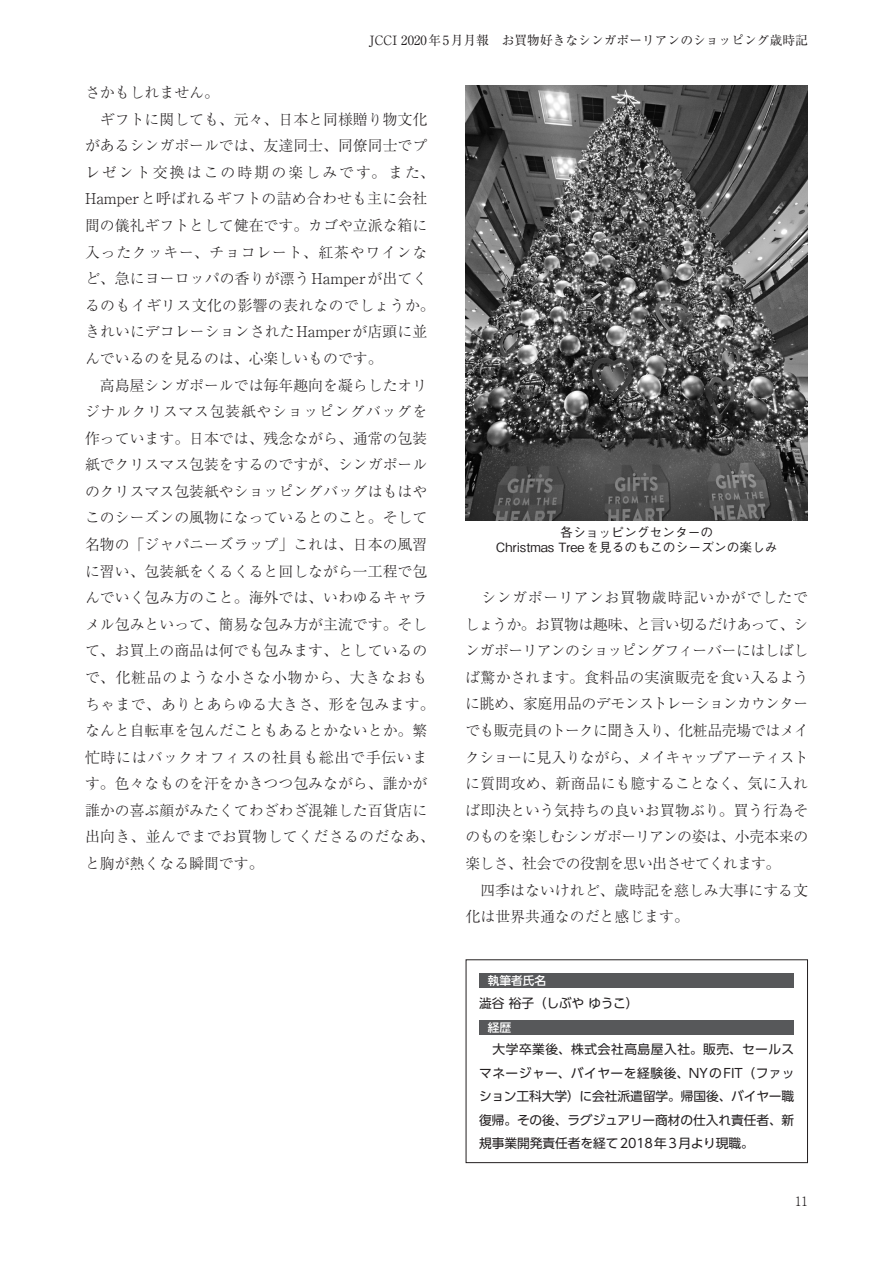
<style>
.page{position:relative;width:893px;height:1263px;background:#fff}
.page>*{position:absolute;margin:0;border:0;box-sizing:border-box;transform-origin:0 0}
.t1{font:300 14.85px/26.5px "Ryumin Pr 6";color:#231f20}
.t2{font:300 14.85px/26.5px "Ryumin Pr 6";letter-spacing:-.02em;color:#231f20}
.t3{font:12.75px/23.4px "UD Shin Go Pr 6";letter-spacing:-.01em;color:#231f20;text-align:justify}
.t4{font:500 12.75px/14.9px "Gothic BBB Pro";color:#231f20;text-align:center}
.t5{font:12.75px "Ryumin Pr 6";color:#231f20}
.t6{font:300 12.75px "Ryumin Pr 6";color:#231f20}
.t7{font:500 11.7px "UD Shin Go Pr 6";color:#fff}
</style>
<div class="page">
<div style="left:479px;top:973px;width:315px;height:15px;background:#57585a"></div>
<div style="left:479px;top:1020px;width:315px;height:15px;background:#57585a"></div>
<div style="left:466px;top:959px;width:342px;height:204px;border:1px solid #231f20"></div>
<img style="left:466px;top:85px;width:342px;height:435px">
<p class="t5" style="left:369px;top:30px;width:440px">JCCI 2020年5月月報　お買物好きなシンガポーリアンのショッピング歳時記</p>
<p class="t1" style="left:85px;top:78px;width:351px">さかもしれません。<br>　ギフトに関しても、元々、日本と同様贈り物文化があるシンガポールでは、友達同士、同僚同士でプレゼント交換はこの時期の楽しみです。また、<br>Hamperと呼ばれるギフトの詰め合わせも主に会社間の儀礼ギフトとして健在です。カゴや立派な箱に入ったクッキー、チョコレート、紅茶やワインなど、急にヨーロッパの香りが漂うHamperが出てくるのもイギリス文化の影響の表れなのでしょうか。きれいにデコレーションされたHamperが店頭に並んでいるのを見るのは、心楽しいものです。<br>　高島屋シンガポールでは毎年趣向を凝らしたオリジナルクリスマス包装紙やショッピングバッグを作っています。日本では、残念ながら、通常の包装紙でクリスマス包装をするのですが、シンガポールのクリスマス包装紙やショッピングバッグはもはやこのシーズンの風物になっているとのこと。そして名物の「ジャパニーズラップ」これは、日本の風習に習い、包装紙をくるくると回しながら一工程で包んでいく包み方のこと。海外では、いわゆるキャラメル包みといって、簡易な包み方が主流です。そして、お買上の商品は何でも包みます、としているので、化粧品のような小さな小物から、大きなおもちゃまで、ありとあらゆる大きさ、形を包みます。なんと自転車を包んだこともあるとかないとか。繁忙時にはバックオフィスの社員も総出で手伝います。色々なものを汗をかきつつ包みながら、誰かが誰かの喜ぶ顔がみたくてわざわざ混雑した百貨店に出向き、並んでまでお買物してくださるのだなあ、と胸が熱くなる瞬間です。</p>
<p class="t4" style="left:496px;top:523px;width:283px">各ショッピングセンターの<br>Christmas Treeを見るのもこのシーズンの楽しみ</p>
<p class="t2" style="left:465px;top:583px;width:345px">　シンガポーリアンお買物歳時記いかがでしたでしょうか。お買物は趣味、と言い切るだけあって、シンガポーリアンのショッピングフィーバーにはしばしば驚かされます。食料品の実演販売を食い入るように眺め、家庭用品のデモンストレーションカウンターでも販売員のトークに聞き入り、化粧品売場ではメイクショーに見入りながら、メイキャップアーティストに質問攻め、新商品にも臆することなく、気に入れば即決という気持ちの良いお買物ぶり。買う行為そのものを楽しむシンガポーリアンの姿は、小売本来の楽しさ、社会での役割を思い出させてくれます。<br>　四季はないけれど、歳時記を慈しみ大事にする文化は世界共通なのだと感じます。</p>
<p class="t7" style="left:488px;top:971px;width:60px">執筆者氏名</p>
<p class="t3" style="left:479px;top:991px;width:161px">澁谷 裕子（しぶや ゆうこ）</p>
<p class="t7" style="left:488px;top:1018px;width:25px">経歴</p>
<p class="t3" style="left:479px;top:1037px;width:317px">　大学卒業後、株式会社高島屋入社。販売、セールスマネージャー、バイヤーを経験後、NYのFIT（ファッション工科大学）に会社派遣留学。帰国後、バイヤー職復帰。その後、ラグジュアリー商材の仕入れ責任者、新規事業開発責任者を経て2018年3月より現職。</p>
<p class="t6" style="left:795px;top:1191px;width:14px">11</p>
</div>
